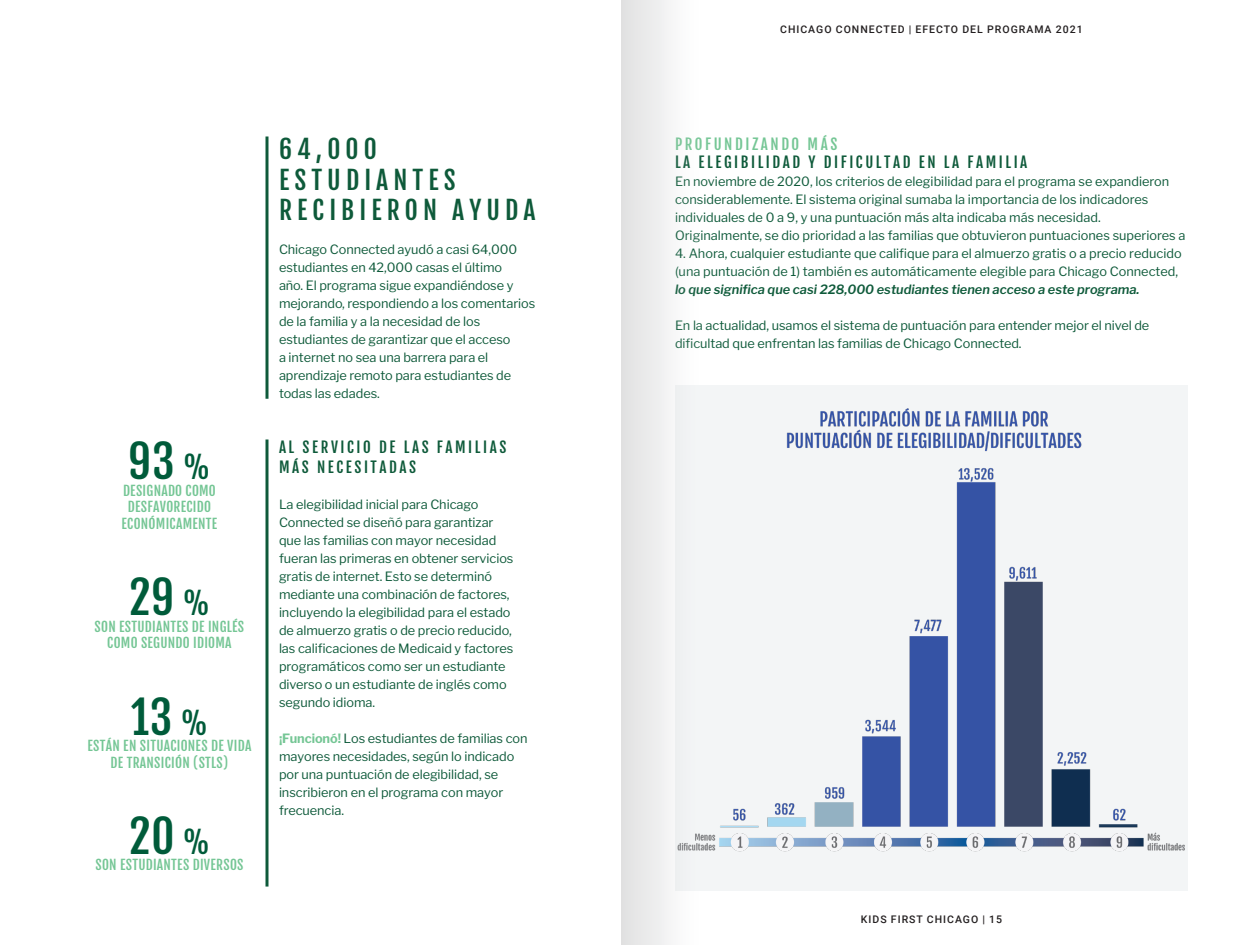
<style>
.page{position:relative;width:1242px;height:945px;background:#fff}
.page>*{position:absolute;margin:0;border:0;box-sizing:border-box;transform-origin:0 0}
.TOC_Entry_Text{font:45px "Fjalla One";letter-spacing:.02em;color:#005b3a}
.Subtitle{font:25.5px/30.6px "Fjalla One";letter-spacing:.2em;color:#0e5a3a}
.Subtitle-2{font:15px/19.8px "Fjalla One";letter-spacing:.17em;color:#0e5a3a}
.TOC_Entry_Text-2{font:13.5px/16.5px "Fjalla One";letter-spacing:.02em;color:#75c695;text-align:center}
.Paragraph_Style_2{font:12.75px/18px "Libre Franklin";letter-spacing:-.005em;color:#0e5a3a}
.Body_Text{font:12.75px/18px "Libre Franklin";letter-spacing:-.005em;color:#0e5a3a}
.t1{font:500 10.5px "Roboto";letter-spacing:.095em;color:#231f20}
.s1{font-size:30px}
.s2{color:#75c695}
.s3{font-weight:600;font-style:italic}
.s4{font-weight:700;color:#75c695}
</style>
<div class="page">
<img style="left:726px;top:386px;width:462px;height:505px">
<hr style="left:266px;top:136px;width:2px;height:263px;background:#0e5a3a">
<hr style="left:266px;top:440px;width:2px;height:447px;background:#0e5a3a">
<div style="left:621px;top:0;width:105px;height:945px;background:linear-gradient(to right,#e5e5e5,#fdfeff)"></div>
<p class="t1" style="left:780px;top:22px;width:304px">CHICAGO CONNECTED | EFECTO DEL PROGRAMA 2021</p>
<p class="TOC_Entry_Text" style="left:128px;top:434px;width:83px">93 <span class="s1">%</span></p>
<p class="TOC_Entry_Text-2" style="left:122px;top:482px;width:97px">DESIGNADO COMO<br>DESFAVORECIDO<br>ECONÓMICAMENTE</p>
<p class="TOC_Entry_Text" style="left:129px;top:570px;width:83px">29 <span class="s1">%</span></p>
<p class="TOC_Entry_Text-2" style="left:95px;top:618px;width:151px">SON ESTUDIANTES DE INGLÉS<br>COMO SEGUNDO IDIOMA</p>
<p class="TOC_Entry_Text" style="left:131px;top:689px;width:79px">13 <span class="s1">%</span></p>
<p class="TOC_Entry_Text-2" style="left:88px;top:738px;width:165px">ESTÁN EN SITUACIONES DE VIDA<br>DE TRANSICIÓN (STLS)</p>
<p class="TOC_Entry_Text" style="left:129px;top:809px;width:83px">20 <span class="s1">%</span></p>
<p class="TOC_Entry_Text-2" style="left:95px;top:857px;width:149px">SON ESTUDIANTES DIVERSOS</p>
<p class="Subtitle" style="left:279px;top:134px;width:258px">64,000<br>ESTUDIANTES<br>RECIBIERON AYUDA</p>
<p class="Subtitle-2" style="left:675px;top:135px;width:354px;line-height:18px"><span class="s2">PROFUNDIZANDO MÁS<br></span>LA ELEGIBILIDAD Y DIFICULTAD EN LA FAMILIA</p>
<p class="Paragraph_Style_2" style="left:675px;top:172px;width:512px">En noviembre de 2020, los criterios de elegibilidad para el programa se expandieron considerablemente. El sistema original sumaba la importancia de los indicadores individuales de 0 a 9, y una puntuación más alta indicaba más necesidad.<br>Originalmente, se dio prioridad a las familias que obtuvieron puntuaciones superiores a</p>
<p class="Paragraph_Style_2" style="left:675px;top:244px;width:508px">4. Ahora, cualquier estudiante que califique para el almuerzo gratis o a precio reducido (una puntuación de 1) también es automáticamente elegible para Chicago Connected, <span class="s3">lo que significa que casi 228,000 estudiantes tienen acceso a este programa.</span></p>
<p class="Paragraph_Style_2" style="left:675px;top:316px;width:476px">En la actualidad, usamos el sistema de puntuación para entender mejor el nivel de dificultad que enfrentan las familias de Chicago Connected.</p>
<p class="Body_Text" style="left:279px;top:240px;width:258px">Chicago Connected ayudó a casi 64,000 estudiantes en 42,000 casas el último<br>año. El programa sigue expandiéndose y mejorando, respondiendo a los comentarios de la familia y a la necesidad de los estudiantes de garantizar que el acceso<br>a internet no sea una barrera para el aprendizaje remoto para estudiantes de todas las edades.</p>
<p class="Subtitle-2" style="left:279px;top:437px;width:229px">AL SERVICIO DE LAS FAMILIAS<br>MÁS NECESITADAS</p>
<p class="Paragraph_Style_2" style="left:279px;top:495px;width:236px">La elegibilidad inicial para Chicago Connected se diseñó para garantizar que las familias con mayor necesidad fueran las primeras en obtener servicios gratis de internet. Esto se determinó mediante una combinación de factores, incluyendo la elegibilidad para el estado de almuerzo gratis o de precio reducido, las calificaciones de Medicaid y factores programáticos como ser un estudiante diverso o un estudiante de inglés como segundo idioma.</p>
<p class="Paragraph_Style_2" style="left:279px;top:729px;width:250px"><span class="s4">¡Funcionó!</span> Los estudiantes de familias con mayores necesidades, según lo indicado por una puntuación de elegibilidad, se inscribieron en el programa con mayor frecuencia.</p>
<p class="t1" style="left:861px;top:912px;width:143px">KIDS FIRST CHICAGO | 15</p>
</div>
